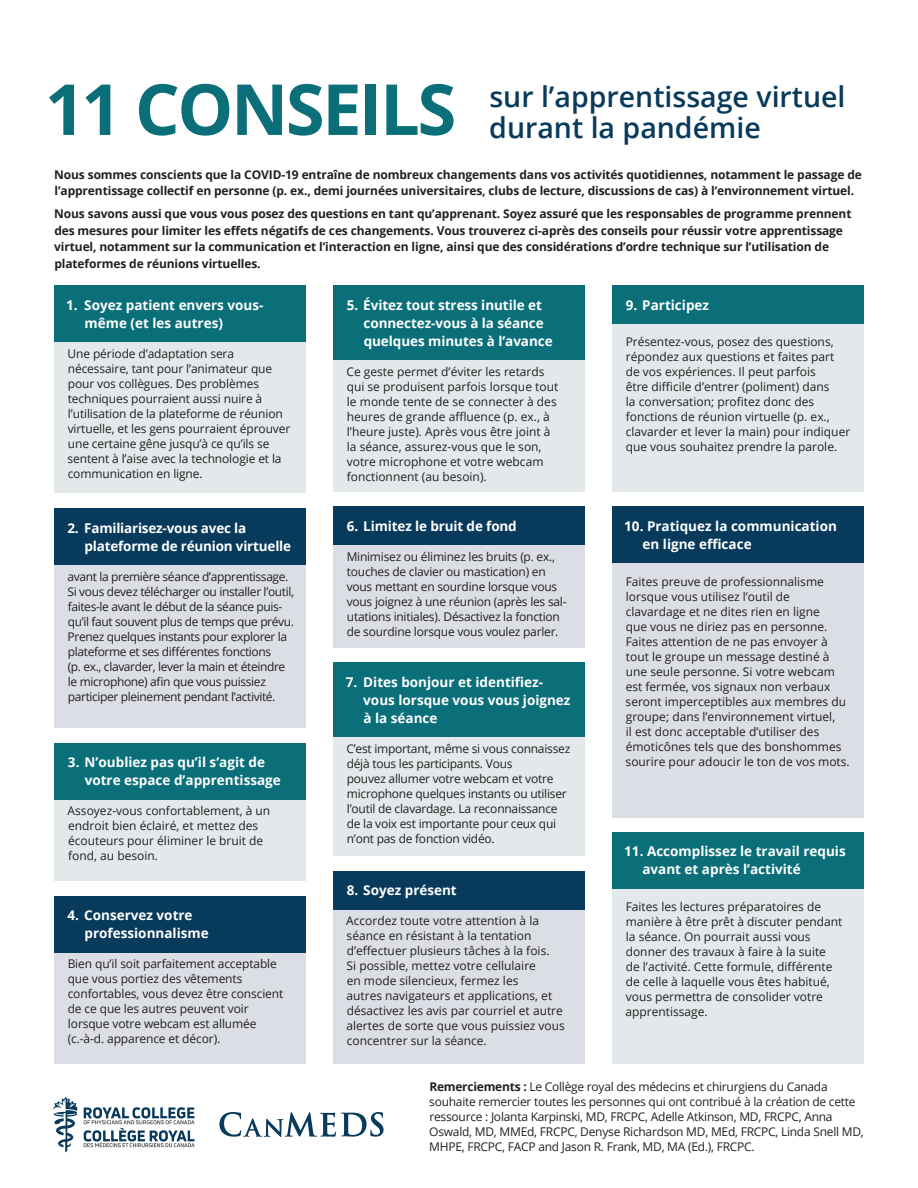
<style>
.page{position:relative;width:918px;height:1188px;background:#fff}
.page>*{position:absolute;margin:0;border:0;box-sizing:border-box;transform-origin:0 0}
.t1{font:700 70.5px "Open Sans";letter-spacing:-.035em;color:#0a6f79}
.t2{font:600 28.5px/31.5px "Open Sans";color:#083a5c}
.t3{font:700 13.5px/18px "Open Sans";color:#fff}
.t4{font:12px/15px "Open Sans";color:#231f20}
.t5{font:12px/15px "Open Sans";letter-spacing:-.02em;color:#231f20}
.t6{font:700 12px/16.5px "Open Sans";letter-spacing:-.01em;color:#231f20}
.t7{font:12px/15px "Open Sans";letter-spacing:-.03em;color:#231f20}
.s1{font-weight:700}
</style>
<div class="page">
<div style="left:54px;top:342px;width:252px;height:151px;background:#e3e9eb"></div>
<div style="left:54px;top:285px;width:252px;height:57px;background:#0a6f79"></div>
<div style="left:54px;top:953px;width:252px;height:111px;background:#dcdee5"></div>
<div style="left:54px;top:896px;width:252px;height:56px;background:#083a5c"></div>
<div style="left:333px;top:737px;width:252px;height:119px;background:#e3e9eb"></div>
<div style="left:333px;top:663px;width:252px;height:74px;background:#0a6f79"></div>
<div style="left:54px;top:565px;width:252px;height:163px;background:#dcdee5"></div>
<div style="left:54px;top:508px;width:252px;height:57px;background:#083a5c"></div>
<div style="left:333px;top:360px;width:252px;height:132px;background:#e3e9eb"></div>
<div style="left:333px;top:285px;width:252px;height:75px;background:#0a6f79"></div>
<div style="left:333px;top:909px;width:252px;height:155px;background:#dcdee5"></div>
<div style="left:333px;top:871px;width:252px;height:38px;background:#083a5c"></div>
<div style="left:612px;top:323px;width:252px;height:169px;background:#e3e9eb"></div>
<div style="left:612px;top:285px;width:252px;height:39px;background:#0a6f79"></div>
<div style="left:612px;top:888px;width:252px;height:176px;background:#e3e9eb"></div>
<div style="left:612px;top:832px;width:252px;height:57px;background:#0a6f79"></div>
<div style="left:54px;top:799px;width:252px;height:82px;background:#e3e9eb"></div>
<div style="left:54px;top:743px;width:252px;height:56px;background:#0a6f79"></div>
<div style="left:333px;top:545px;width:252px;height:103px;background:#dcdee5"></div>
<div style="left:333px;top:506px;width:252px;height:39px;background:#083a5c"></div>
<div style="left:612px;top:563px;width:252px;height:254px;background:#dcdee5"></div>
<div style="left:612px;top:506px;width:252px;height:57px;background:#083a5c"></div>
<svg style="left:53px;top:1097px;width:24px;height:55px"></svg>
<svg style="left:84px;top:1107px;width:111px;height:40px"></svg>
<svg style="left:219px;top:1112px;width:165px;height:25px"></svg>
<h1 class="t1" style="left:45px;top:60px;width:413px">11 CONSEILS</h1>
<h2 class="t2" style="left:489px;top:80px;width:358px">sur l’apprentissage virtuel durant la pandémie</h2>
<p class="t6" style="left:54px;top:166px;width:809px">Nous sommes conscients que la COVID-19 entraîne de nombreux changements dans vos activités quotidiennes, notamment le passage de l’apprentissage collectif en personne (p. ex., demi journées universitaires, clubs de lecture, discussions de cas) à l’environnement virtuel.</p>
<p class="t6" style="left:54px;top:205px;width:799px">Nous savons aussi que vous vous posez des questions en tant qu’apprenant. Soyez assuré que les responsables de programme prennent des mesures pour limiter les effets négatifs de ces changements. Vous trouverez ci-après des conseils pour réussir votre apprentissage virtuel, notamment sur la communication et l’interaction en ligne, ainsi que des considérations d’ordre technique sur l’utilisation de plateformes de réunions virtuelles.</p>
<p class="t3" style="left:85px;top:295px;width:180px;text-indent:-18px">1. Soyez patient envers vous&shy;même (et les autres)</p>
<p class="t4" style="left:68px;top:345px;width:224px">Une période d’adaptation sera nécessaire, tant pour l’animateur que pour vos collègues. Des problèmes techniques pourraient aussi nuire à l’utilisation de la plateforme de réunion virtuelle, et les gens pourraient éprouver une certaine gêne jusqu’à ce qu’ils se sentent à l’aise avec la technologie et la communication en ligne.</p>
<p class="t3" style="left:85px;top:518px;width:208px;text-indent:-17px">2. Familiarisez-vous avec la plateforme de réunion virtuelle</p>
<p class="t7" style="left:68px;top:568px;width:228px">avant la première séance d’apprentissage.<br>Si vous devez télécharger ou installer l’outil, faites-le avant le début de la séance puis&shy;qu’il faut souvent plus de temps que prévu.<br>Prenez quelques instants pour explorer la plateforme et ses différentes fonctions<br>(p. ex., clavarder, lever la main et éteindre le microphone) afin que vous puissiez participer pleinement pendant l’activité.</p>
<p class="t3" style="left:85px;top:753px;width:198px;text-indent:-17px">3. N’oubliez pas qu’il s’agit de votre espace d’apprentissage</p>
<p class="t4" style="left:68px;top:803px;width:204px">Assoyez-vous confortablement, à un endroit bien éclairé, et mettez des écouteurs pour éliminer le bruit de fond, au besoin.</p>
<p class="t3" style="left:85px;top:906px;width:126px;text-indent:-17px">4. Conservez votre professionnalisme</p>
<p class="t4" style="left:68px;top:956px;width:217px">Bien qu’il soit parfaitement acceptable que vous portiez des vêtements confortables, vous devez être conscient de ce que les autres peuvent voir lorsque votre webcam est allumée (c.-à-d. apparence et décor).</p>
<p class="t3" style="left:364px;top:295px;width:191px;text-indent:-17px">5. Évitez tout stress inutile et connectez-vous à la séance quelques minutes à l’avance</p>
<p class="t4" style="left:346px;top:363px;width:213px">Ce geste permet d’éviter les retards qui se produisent parfois lorsque tout le monde tente de se connecter à des heures de grande affluence (p. ex., à l’heure juste). Après vous être joint à la séance, assurez-vous que le son, votre microphone et votre webcam fonctionnent (au besoin).</p>
<p class="t3" style="left:347px;top:517px;width:171px">6. Limitez le bruit de fond</p>
<p class="t5" style="left:347px;top:549px;width:221px">Minimisez ou éliminez les bruits (p. ex., touches de clavier ou mastication) en vous mettant en sourdine lorsque vous vous joignez à une réunion (après les sal&shy;utations initiales). Désactivez la fonction de sourdine lorsque vous voulez parler.</p>
<p class="t3" style="left:363px;top:673px;width:209px;text-indent:-17px">7. Dites bonjour et identifiez&shy;vous lorsque vous vous joignez à la séance</p>
<p class="t5" style="left:346px;top:741px;width:225px">C’est important, même si vous connaissez déjà tous les participants. Vous<br>pouvez allumer votre webcam et votre microphone quelques instants ou utiliser l’outil de clavardage. La reconnaissance de la voix est importante pour ceux qui n’ont pas de fonction vidéo.</p>
<p class="t3" style="left:347px;top:881px;width:111px">8. Soyez présent</p>
<p class="t4" style="left:346px;top:913px;width:220px">Accordez toute votre attention à la séance en résistant à la tentation d’effectuer plusieurs tâches à la fois.<br>Si possible, mettez votre cellulaire<br>en mode silencieux, fermez les<br>autres navigateurs et applications, et désactivez les avis par courriel et autre alertes de sorte que vous puissiez vous concentrer sur la séance.</p>
<p class="t3" style="left:626px;top:295px;width:85px">9. Participez</p>
<p class="t4" style="left:626px;top:334px;width:226px">Présentez-vous, posez des questions, répondez aux questions et faites part de vos expériences. Il peut parfois<br>être difficile d’entrer (poliment) dans<br>la conversation; profitez donc des fonctions de réunion virtuelle (p. ex., clavarder et lever la main) pour indiquer que vous souhaitez prendre la parole.</p>
<p class="t3" style="left:643px;top:517px;width:196px;text-indent:-18px">10. Pratiquez la communication en ligne efficace</p>
<p class="t4" style="left:626px;top:573px;width:226px">Faites preuve de professionnalisme lorsque vous utilisez l’outil de clavardage et ne dites rien en ligne<br>que vous ne diriez pas en personne.<br>Faites attention de ne pas envoyer à tout le groupe un message destiné à une seule personne. Si votre webcam est fermée, vos signaux non verbaux seront imperceptibles aux membres du groupe; dans l’environnement virtuel,<br>il est donc acceptable d’utiliser des émoticônes tels que des bonshommes sourire pour adoucir le ton de vos mots.</p>
<p class="t3" style="left:642px;top:842px;width:205px;text-indent:-18px">11. Accomplissez le travail requis avant et après l’activité</p>
<p class="t4" style="left:626px;top:898px;width:218px">Faites les lectures préparatoires de manière à être prêt à discuter pendant la séance. On pourrait aussi vous donner des travaux à faire à la suite de l’activité. Cette formule, différente de celle à laquelle vous êtes habitué, vous permettra de consolider votre apprentissage.</p>
<p class="t5" style="left:429px;top:1079px;width:436px"><span class="s1">Remerciements :</span> Le Collège royal des médecins et chirurgiens du Canada souhaite remercier toutes les personnes qui ont contribué à la création de cette ressource : Jolanta Karpinski, MD, FRCPC, Adelle Atkinson, MD, FRCPC, Anna Oswald, MD, MMEd, FRCPC, Denyse Richardson MD, MEd, FRCPC, Linda Snell MD, MHPE, FRCPC, FACP and Jason R. Frank, MD, MA (Ed.), FRCPC.</p>
</div>
